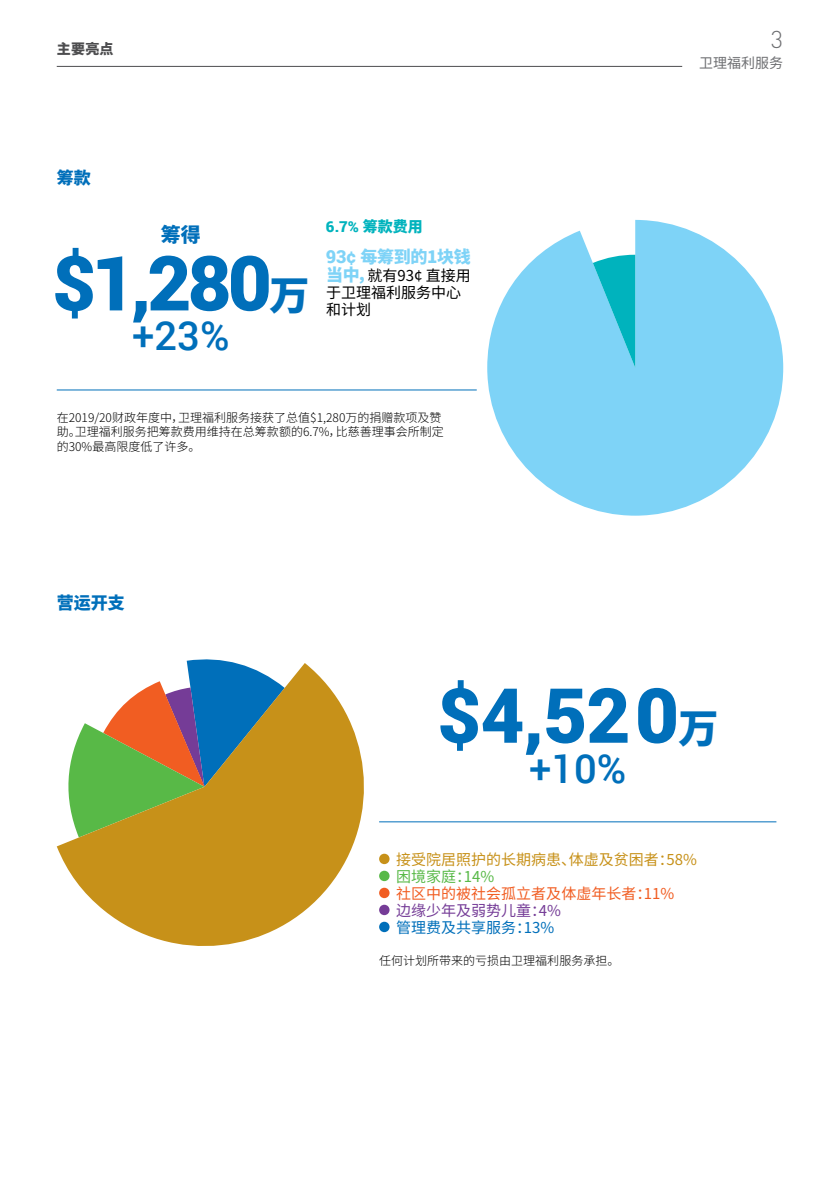
<style>
.page{position:relative;width:840px;height:1191px;background:#fff}
.page>*{position:absolute;margin:0;border:0;box-sizing:border-box;transform-origin:0 0}
.t1{font:900 76px "Roboto";letter-spacing:-.03em;color:#006fba}
.t2{font:500 40px "Roboto";color:#006fba}
.t3{font:300 24px "DIN";color:#6d6e71}
.t4{font:900 20px "Noto Sans CJ Ksc";color:#006fba}
.t5{font:900 17px "Noto Sans CJ Ksc";letter-spacing:-.02em;color:#7ed3f7}
.t6{font:900 17px "Noto Sans CJ Ksc";color:#006fba}
.t7{font:15px/17px "Noto Sans CJ Ksc";color:#000}
.t8{font:15px "Noto Sans CJ Ksc";color:#c79119}
.t9{font:15px "Noto Sans CJ Ksc";color:#f15d22}
.t10{font:15px "Noto Sans CJ Ksc";color:#753c97}
.t11{font:15px "Noto Sans CJ Ksc";color:#006fba}
.t12{font:900 15px "Roboto";color:#00b3bd}
.t13{font:15px "Noto Sans CJ Ksc";color:#58b947}
.t14{font:14px "Noto Sans CJ Ksc";color:#6d6e71}
.t15{font:900 14px "Noto Sans CJ Ksc";color:#4d4d4f}
.t16{font:300 12px/14.4px "Noto Sans CJ Ksc";color:#000}
.s1{font-family:"Noto Sans CJ Ksc";font-size:40px}
.s2{font-family:"Noto Sans CJ Ksc"}
.s3{font-family:"Roboto";font-size:18px}
.s4{font-weight:900;font-size:17px;color:#7ed3f7}
</style>
<div class="page">
<svg style="left:57px;top:663px;width:326px;height:283px"></svg>
<svg style="left:487px;top:220px;width:295px;height:295px;fill:#7ed3f7"></svg>
<svg style="left:592px;top:255px;width:43px;height:113px;background:#42c4da"></svg>
<hr style="left:57px;top:389px;width:419px;height:1px;background:#006fba">
<hr style="left:379px;top:821px;width:397px;height:1px;background:#006fba">
<svg style="left:379px;top:853px;width:10px;height:11px"></svg>
<svg style="left:379px;top:870px;width:10px;height:11px"></svg>
<svg style="left:379px;top:887px;width:10px;height:11px"></svg>
<svg style="left:379px;top:904px;width:10px;height:11px"></svg>
<svg style="left:379px;top:921px;width:10px;height:11px"></svg>
<hr style="left:57px;top:66px;width:624px;height:1px;background:#4d4d4f">
<p class="t15" style="left:57px;top:41px;width:58px">主要亮点</p>
<h3 class="t6" style="left:57px;top:168px;width:35px">筹款</h3>
<h3 class="t4" style="left:161px;top:224px;width:41px">筹得</h3>
<h1 class="t1" style="left:52px;top:230px;width:259px">$1,280<span class="s1">万</span></h1>
<h2 class="t2" style="left:132px;top:308px;width:99px">+23%</h2>
<p class="t12" style="left:326px;top:216px;width:98px">6.7% <span class="s2">筹款费用</span></p>
<h3 class="t5" style="left:326px;top:247px;width:146px"><span class="s3">93¢</span> 每筹到的1块钱</h3>
<p class="t7" style="left:326px;top:268px;width:146px"><span class="s4">当中，</span>就有93¢ 直接用于卫理福利服务中心和计划</p>
<p class="t16" style="left:57px;top:410px;width:388px">在2019/20财政年度中，卫理福利服务接获了总值$1,280万的捐赠款项及赞助。卫理福利服务把筹款费用维持在总筹款额的6.7%，比慈善理事会所制定的30%最高限度低了许多。</p>
<h3 class="t6" style="left:57px;top:593px;width:69px">营运开支</h3>
<h3 class="t3" style="left:770px;top:24px;width:14px">3</h3>
<p class="t14" style="left:698px;top:54px;width:85px">卫理福利服务</p>
<h1 class="t1" style="left:437px;top:662px;width:282px">$4,520<span class="s1">万</span></h1>
<h2 class="t2" style="left:529px;top:740px;width:99px">+10%</h2>
<p class="t8" style="left:396px;top:851px;width:302px">接受院居照护的长期病患、体虚及贫困者：58%</p>
<p class="t13" style="left:396px;top:868px;width:99px">困境家庭：14%</p>
<p class="t9" style="left:396px;top:885px;width:279px">社区中的被社会孤立者及体虚年长者：11%</p>
<p class="t10" style="left:396px;top:902px;width:166px">边缘少年及弱势儿童：4%</p>
<p class="t11" style="left:396px;top:919px;width:159px">管理费及共享服务：13%</p>
<p class="t16" style="left:379px;top:953px;width:242px">任何计划所带来的亏损由卫理福利服务承担。</p>
</div>
